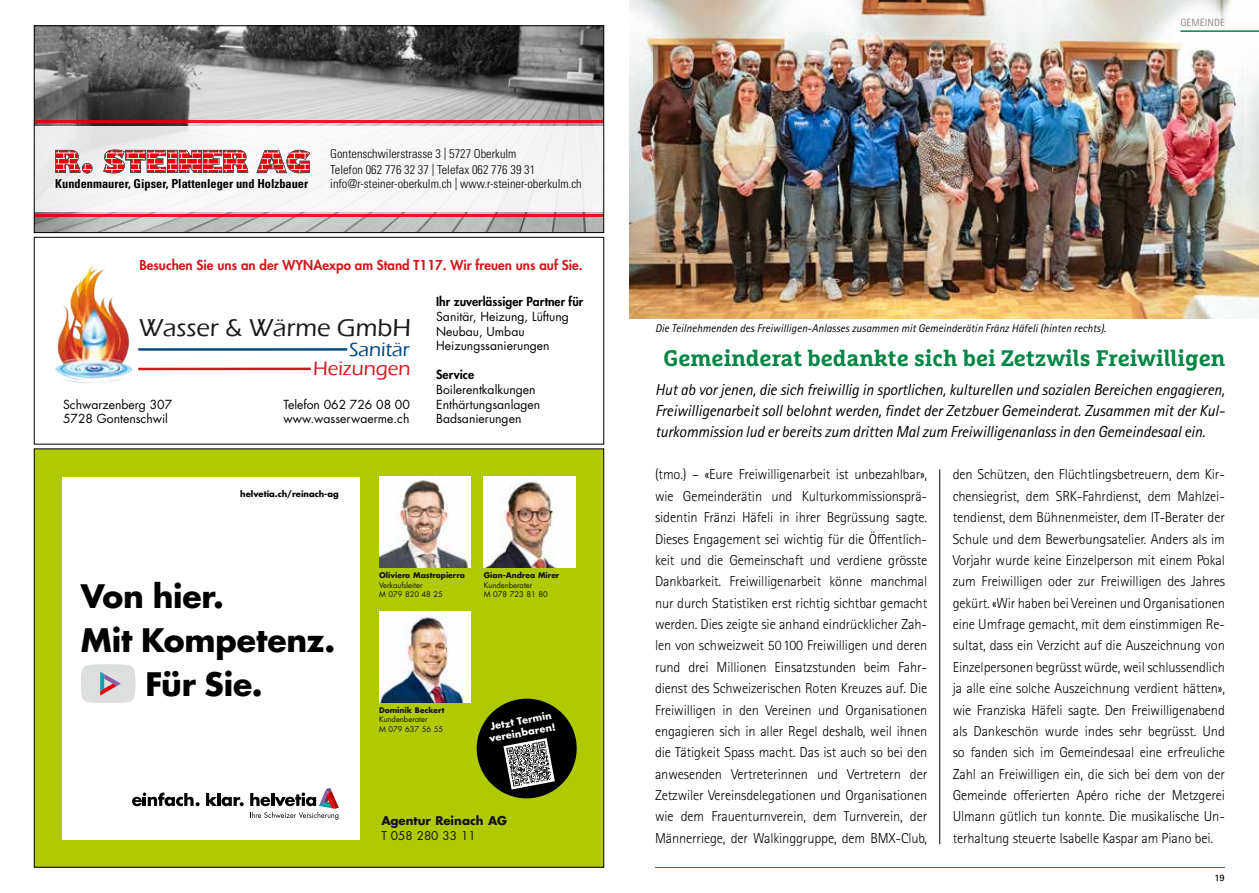
<style>
.page{position:relative;width:1259px;height:893px;background:#fff}
.page>*{position:absolute;margin:0;border:0;box-sizing:border-box;transform-origin:0 0}
.t1{font:700 31.5px "Futura Std";letter-spacing:-.005em;color:#000}
.t2{font:500 25.2px "Eras ITC";color:#1a1a18}
.t3{font:700 22.5px "Marselis Slab Pro";color:#008645}
.t4{font:500 19.95px "Eras ITC";color:#d0191f}
.t5{font:500 19.95px "Eras ITC";color:#004988}
.t6{font:italic 15.9px/21px "Rotis Sans Serif Std";letter-spacing:-.01em;color:#000;text-align:justify}
.t7{font:300 14.4px/21.3px "Rotis Sans Serif Std";letter-spacing:-.01em;color:#000;text-align:justify}
.t8{font:800 13.35px "Futura Std";color:#d0191f}
.t9{font:300 condensed 12.3px/15.3px "Univers LT Std";color:#000}
.t10{font:700 condensed 12.3px "Univers LT Std";color:#000}
.t11{font:12.15px/14.5px "Futura Std";color:#000}
.t12{font:800 12.15px "Futura Std";color:#000}
.t13{font:700 11.85px "Futura Std";color:#151217}
.t14{font:11.85px "Futura Std";color:#151217}
.t15{font:italic 11.25px "Rotis Sans Serif Std";color:#000}
.t16{font:10.5px "Rotis Sans Serif Std";color:#868786}
.t17{font:700 9.9px "Rotis Sans Serif Std";color:#000}
.t18{font:700 9.75px/11.7px "Futura Std";color:#fff;text-align:center}
.t19{font:700 8.4px "Futura Std";color:#000}
.t20{font:7.65px/9.4px "Futura Std";color:#151217}
.t21{font:700 7.65px "Futura Std";color:#151217}
</style>
<div class="page">
<img style="left:629px;top:0;width:630px;height:318px">
<hr style="left:939px;top:469px;width:1px;height:375px;background:#000">
<hr style="left:1180px;top:30px;width:79px;height:2px;background:#008645">
<hr style="left:655px;top:867px;width:570px;height:1px;background:#008645">
<hr style="left:138px;top:348px;width:209px;height:3px;background:#004988">
<hr style="left:138px;top:368px;width:173px;height:2px;background:#d0191f">
<img style="left:55px;top:263px;width:77px;height:120px">
<div style="left:34px;top:237px;width:570px;height:207px;border:1px solid #000"></div>
<div style="left:34px;top:449px;width:570px;height:418px;background:#afca00"></div>
<div style="left:62px;top:477px;width:298px;height:362px;background:#fff"></div>
<svg style="left:81px;top:664px;width:54px;height:39px"></svg>
<img style="left:379px;top:477px;width:91px;height:91px">
<img style="left:484px;top:477px;width:91px;height:91px">
<img style="left:379px;top:611px;width:91px;height:91px">
<svg style="left:250px;top:788px;width:89px;height:32px"></svg>
<svg style="left:132px;top:792px;width:68px;height:14px"></svg>
<svg style="left:206px;top:793px;width:38px;height:13px"></svg>
<svg style="left:476px;top:698px;width:101px;height:101px"></svg>
<img style="left:36px;top:28px;width:566px;height:203px">
<div style="left:34px;top:126px;width:570px;height:86px;background:linear-gradient(to right,#f1f1f1,#f7f7f7)"></div>
<hr style="left:34px;top:214px;width:570px;height:3px;background:#e3000b">
<hr style="left:34px;top:121px;width:570px;height:2px;background:#e3000b">
<svg style="left:55px;top:150px;width:193px;height:24px"></svg>
<svg style="left:256px;top:148px;width:54px;height:25px"></svg>
<div style="left:34px;top:26px;width:570px;height:207px;border:1px solid #000"></div>
<p class="t9" style="left:330px;top:146px;width:206px">Gontenschwilerstrasse 3 | 5727 Oberkulm<br>Telefon 062 776 32 37 | Telefax 062 776 39 31</p>
<p class="t10" style="left:55px;top:176px;width:254px">Kundenmaurer, Gipser, Plattenleger und Holzbauer</p>
<p class="t9" style="left:330px;top:176px;width:253px">info@r-steiner-oberkulm.ch | www.r-steiner-oberkulm.ch</p>
<p class="t8" style="left:139px;top:256px;width:445px">Besuchen Sie uns an der WYNAexpo am Stand T117. Wir freuen uns auf Sie.</p>
<h2 class="t2" style="left:139px;top:314px;width:274px">Wasser &amp; Wärme GmbH</h2>
<h3 class="t5" style="left:349px;top:338px;width:62px">Sanitär</h3>
<h3 class="t4" style="left:313px;top:358px;width:99px">Heizungen</h3>
<p class="t11" style="left:63px;top:397px;width:111px">Schwarzenberg 307<br>5728 Gontenschwil</p>
<p class="t11" style="left:283px;top:397px;width:128px">Telefon 062 726 08 00 www.wasserwaerme.ch</p>
<p class="t19" style="left:240px;top:489px;width:100px">helvetia.ch/reinach-ag</p>
<p class="t12" style="left:436px;top:294px;width:149px">Ihr zuverlässiger Partner für</p>
<p class="t11" style="left:436px;top:309px;width:134px">Sanitär, Heizung, Lüftung<br>Neubau, Umbau<br>Heizungssanierungen</p>
<p class="t12" style="left:436px;top:367px;width:39px">Service</p>
<p class="t11" style="left:436px;top:382px;width:106px">Boilerentkalkungen<br>Enthärtungsanlagen<br>Badsanierungen</p>
<h1 class="t1" style="left:81px;top:575px;width:145px">Von hier.</h1>
<h1 class="t1" style="left:81px;top:619px;width:256px">Mit Kompetenz.</h1>
<h1 class="t1" style="left:145px;top:663px;width:119px">Für Sie.</h1>
<p class="t21" style="left:379px;top:570px;width:87px">Oliviero Mastropierro</p>
<p class="t20" style="left:379px;top:580px;width:65px">Verkaufsleiter<br>M 079 820 48 25</p>
<p class="t21" style="left:484px;top:570px;width:77px">Gian-Andrea Mirer</p>
<p class="t20" style="left:484px;top:580px;width:66px">Kundenberater<br>M 078 723 81 80</p>
<p class="t21" style="left:379px;top:705px;width:67px">Dominik Beckert</p>
<p class="t20" style="left:379px;top:715px;width:66px">Kundenberater<br>M 079 637 56 55</p>
<p class="t18" style="left:486px;top:721px;width:69px;rotate:-11deg">Jetzt Termin vereinbaren!</p>
<p class="t13" style="left:381px;top:813px;width:127px">Agentur Reinach AG</p>
<p class="t14" style="left:381px;top:828px;width:96px">T 058 280 33 11</p>
<p class="t16" style="left:1180px;top:16px;width:46px">GEMEINDE</p>
<p class="t15" style="left:655px;top:322px;width:452px">Die Teilnehmenden des Freiwilligen-Anlasses zusammen mit Gemeinderätin Fränz Häfeli (hinten rechts).</p>
<h3 class="t3" style="left:663px;top:344px;width:563px">Gemeinderat bedankte sich bei Zetzwils Freiwilligen</h3>
<p class="t6" style="left:655px;top:379px;width:571px">Hut ab vor jenen, die sich freiwillig in sportlichen, kulturellen und sozialen Bereichen engagieren, Freiwilligenarbeit soll belohnt werden, findet der Zetzbuer Gemeinderat. Zusammen mit der Kul&shy;turkommission lud er bereits zum dritten Mal zum Freiwilligenanlass in den Gemeindesaal ein.</p>
<p class="t7" style="left:655px;top:464px;width:274px">(tmo.) – «Eure Freiwilligenarbeit ist unbezahlbar», wie Gemeinderätin und Kulturkommissionsprä&shy;sidentin Fränzi Häfeli in ihrer Begrüssung sagte.<br>Dieses Engagement sei wichtig für die Öffentlich&shy;keit und die Gemeinschaft und verdiene grösste Dankbarkeit. Freiwilligenarbeit könne manchmal nur durch Statistiken erst richtig sichtbar gemacht werden. Dies zeigte sie anhand eindrücklicher Zah&shy;len von schweizweit 50100 Freiwilligen und deren rund drei Millionen Einsatzstunden beim Fahr&shy;dienst des Schweizerischen Roten Kreuzes auf. Die Freiwilligen in den Vereinen und Organisationen engagieren sich in aller Regel deshalb, weil ihnen die Tätigkeit Spass macht. Das ist auch so bei den anwesenden Vertreterinnen und Vertretern der Zetzwiler Vereinsdelegationen und Organisationen wie dem Frauenturnverein, dem Turnverein, der Männerriege, der Walkinggruppe, dem BMX-Club,</p>
<p class="t7" style="left:952px;top:464px;width:274px">den Schützen, den Flüchtlingsbetreuern, dem Kir&shy;chensiegrist, dem SRK-Fahrdienst, dem Mahlzei&shy;tendienst, dem Bühnenmeister, dem IT-Berater der Schule und dem Bewerbungsatelier. Anders als im Vorjahr wurde keine Einzelperson mit einem Pokal zum Freiwilligen oder zur Freiwilligen des Jahres gekürt. «Wir haben bei Vereinen und Organisationen eine Umfrage gemacht, mit dem einstimmigen Re&shy;sultat, dass ein Verzicht auf die Auszeichnung von Einzelpersonen begrüsst würde, weil schlussendlich ja alle eine solche Auszeichnung verdient hätten», wie Franziska Häfeli sagte. Den Freiwilligenabend als Dankeschön wurde indes sehr begrüsst. Und so fanden sich im Gemeindesaal eine erfreuliche Zahl an Freiwilligen ein, die sich bei dem von der Gemeinde offerierten Apéro riche der Metzgerei Ulmann gütlich tun konnte. Die musikalische Un&shy;terhaltung steuerte Isabelle Kaspar am Piano bei.</p>
<p class="t17" style="left:1214px;top:871px;width:12px">19</p>
</div>
